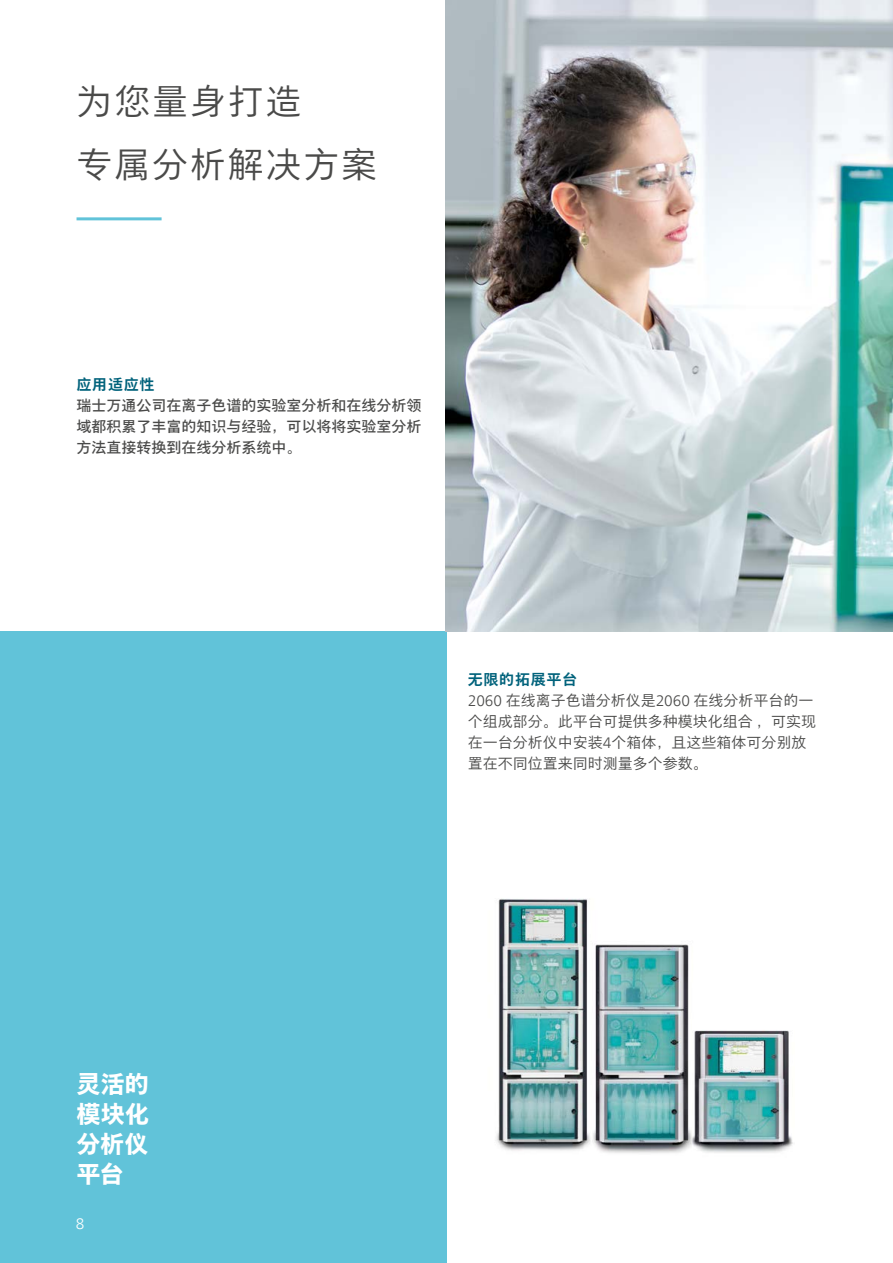
<style>
.page{position:relative;width:893px;height:1263px;background:#fff}
.page>*{position:absolute;margin:0;border:0;box-sizing:border-box;transform-origin:0 0}
.t1{font:300 36px/63px "M Xiang He Hei SC Pro";letter-spacing:.05em;color:#4a4a49}
.t2{font:800 24px/30px "M Xiang He Hei SC Pro";letter-spacing:.01em;color:#fff;text-align:justify}
.t3{font:300 15px/21px "M Xiang He Hei SC Pro";color:#4a4a49}
.t4{font:15px/21px "M Xiang He Hei SC Pro";color:#4a4a49;text-align:justify}
.t5{font:700 15px "M Xiang He Hei SC Pro";letter-spacing:.05em;color:#00627b}
.t6{font:300 15px "Neue Frutiger World";color:#fff}
.s1{font-weight:700;color:#00627b}
.s2{font-family:"Neue Frutiger World"}
</style>
<div class="page">
<div style="left:0;top:631px;width:447px;height:632px;background:#61c3d9"></div>
<hr style="left:77px;top:217px;width:85px;height:3px;background:#61c3d9">
<img style="left:446px;top:0;width:447px;height:631px">
<img style="left:496px;top:898px;width:196px;height:255px">
<img style="left:692px;top:1030px;width:101px;height:123px">
<h1 class="t1" style="left:77px;top:71px;width:302px">为您量身打造<br>专属分析解决方案</h1>
<p class="t5" style="left:77px;top:375px;width:80px">应用适应性</p>
<p class="t4" style="left:77px;top:395px;width:346px">瑞士万通公司在离子色谱的实验室分析和在线分析领域都积累了丰富的知识与经验，可以将将实验室分析方法直接转换到在线分析系统中。</p>
<p class="t3" style="left:468px;top:669px;width:350px"><span class="s1">无限的拓展平台<br></span><span class="s2">2060</span> 在线离子色谱分析仪是<span class="s2">2060</span> 在线分析平台的一个组成部分。此平台可提供多种模块化组合，可实现在一台分析仪中安装<span class="s2">4</span>个箱体，且这些箱体可分别放置在不同位置来同时测量多个参数。</p>
<h2 class="t2" style="left:77px;top:1069px;width:74px">灵活的模块化分析仪平台</h2>
<p class="t6" style="left:76px;top:1211px;width:10px">8</p>
</div>
